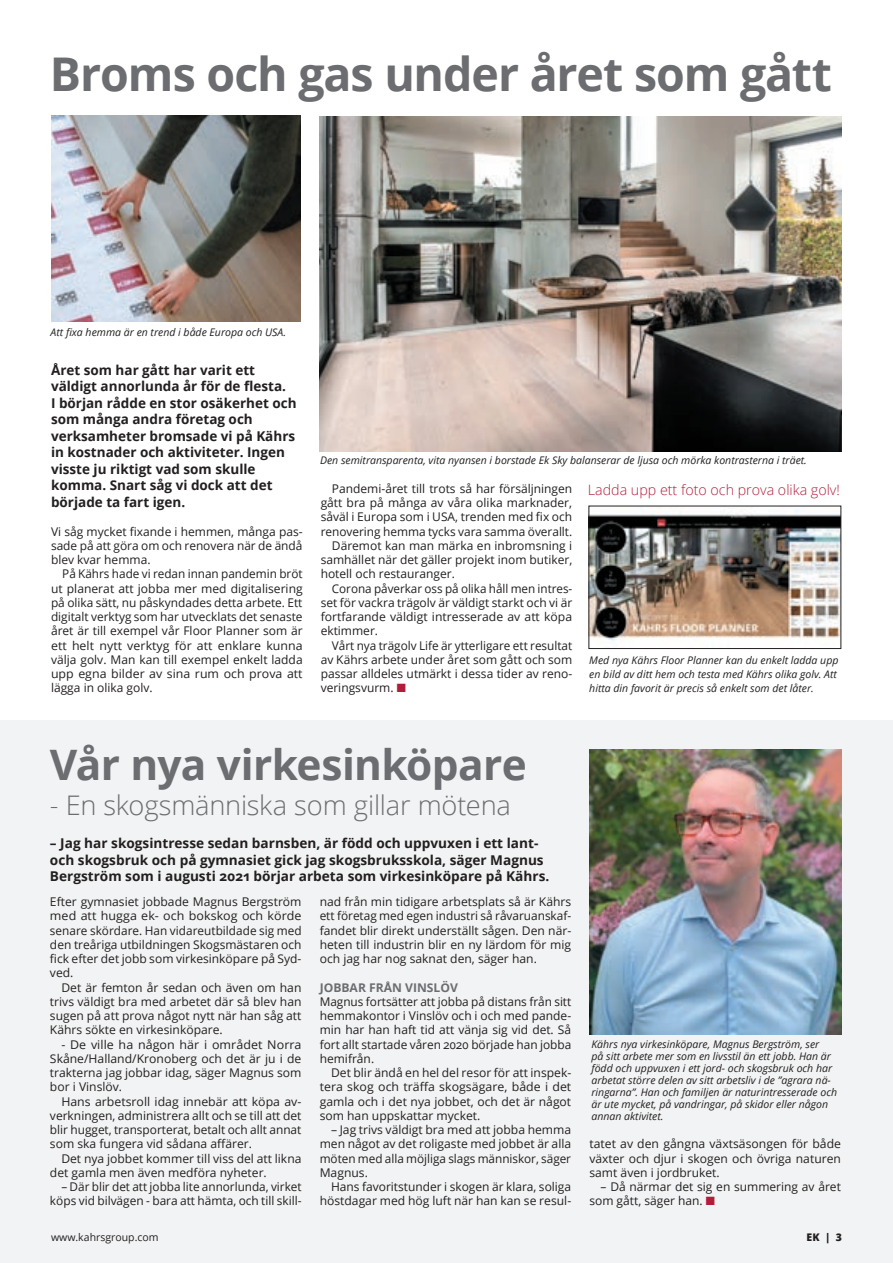
<style>
.page{position:relative;width:893px;height:1263px;background:#fff}
.page>*{position:absolute;margin:0;border:0;box-sizing:border-box;transform-origin:0 0}
.t1{font:700 46.5px "Open Sans";letter-spacing:-.025em;color:#6c6d70}
.t2{font:700 42px "Open Sans";letter-spacing:-.015em;color:#6c6d70}
.t3{font:300 27px "Open Sans";letter-spacing:-.01em;color:#6c6d70}
.t4{font:300 14.25px "Open Sans";color:#b21d3a}
.t5{font:700 13.5px/16.5px "Open Sans";color:#231f20}
.t6{font:12px/14.2px "Open Sans";color:#231f20;text-align:justify}
.t7{font:12px/14.2px "Open Sans";color:#231f20;text-align:justify;scale:1.04 1}
.t8{font:700 12px "Open Sans";color:#6c6d70}
.t9{font:italic 10.5px/12px "Open Sans";color:#231f20}
.t10{font:10.5px "Open Sans";color:#231f20}
.t11{font:800 10.5px "Open Sans";color:#231f20}
.s1{color:#b21d3a}
</style>
<div class="page">
<div style="left:0;top:721px;width:893px;height:542px;background:#f2f3f4"></div>
<img style="left:589px;top:749px;width:253px;height:285px">
<img style="left:319px;top:117px;width:523px;height:334px">
<img style="left:51px;top:116px;width:249px;height:206px">
<img style="left:591px;top:508px;width:248px;height:133px">
<div style="left:589px;top:506px;width:252px;height:143px;border:1px solid #231f20"></div>
<h1 class="t1" style="left:50px;top:41px;width:783px">Broms och gas under året som gått</h1>
<p class="t9" style="left:51px;top:326px;width:237px">Att fixa hemma är en trend i både Europa och USA.</p>
<p class="t5" style="left:51px;top:361px;width:247px">Året som har gått har varit ett väldigt annorlunda år för de flesta.<br>I början rådde en stor osäkerhet och som många andra företag och verksamheter bromsade vi på Kährs in kostnader och aktiviteter. Ingen visste ju riktigt vad som skulle komma. Snart såg vi dock att det började ta fart igen.</p>
<p class="t6" style="left:51px;top:524px;width:253px">Vi såg mycket fixande i hemmen, många pas&shy;sade på att göra om och renovera när de ändå blev kvar hemma.</p>
<p class="t6" style="left:51px;top:566px;width:253px;text-indent:11px">På Kährs hade vi redan innan pandemin bröt ut planerat att jobba mer med digitalisering på olika sätt, nu påskyndades detta arbete. Ett digitalt verktyg som har utvecklats det senaste året är till exempel vår Floor Planner som är ett helt nytt verktyg för att enklare kunna välja golv. Man kan till exempel enkelt ladda upp egna bilder av sina rum och prova att lägga in olika golv.</p>
<p class="t9" style="left:320px;top:454px;width:488px">Den semitransparenta, vita nyansen i borstade Ek Sky balanserar de ljusa och mörka kontrasterna i träet.</p>
<p class="t6" style="left:332px;top:481px;width:242px">Pandemi-året till trots så har försäljningen</p>
<p class="t6" style="left:321px;top:495px;width:253px">gått bra på många av våra olika marknader,</p>
<p class="t6" style="left:321px;top:509px;width:253px">såväl i Europa som i USA, trenden med fix och</p>
<p class="t6" style="left:321px;top:524px;width:253px">renovering hemma tycks vara samma överallt.</p>
<p class="t6" style="left:332px;top:538px;width:242px">Däremot kan man märka en inbromsning i</p>
<p class="t6" style="left:321px;top:552px;width:253px">samhället när det gäller projekt inom butiker,</p>
<p class="t6" style="left:321px;top:566px;width:136px">hotell och restauranger.</p>
<p class="t6" style="left:332px;top:581px;width:242px">Corona påverkar oss på olika håll men intres-</p>
<p class="t6" style="left:321px;top:595px;width:253px">set för vackra trägolv är väldigt starkt och vi är</p>
<p class="t6" style="left:321px;top:609px;width:253px">fortfarande väldigt intresserade av att köpa</p>
<p class="t6" style="left:321px;top:623px;width:59px">ektimmer.</p>
<p class="t6" style="left:332px;top:638px;width:242px">Vårt nya trägolv Life är ytterligare ett resultat</p>
<p class="t6" style="left:321px;top:652px;width:253px">av Kährs arbete under året som gått och som</p>
<p class="t6" style="left:321px;top:666px;width:253px">passar alldeles utmärkt i dessa tider av reno-</p>
<p class="t6" style="left:321px;top:680px;width:87px">veringsvurm. <span class="s1">■</span></p>
<p class="t4" style="left:588px;top:480px;width:254px">Ladda upp ett foto och prova olika golv!</p>
<p class="t9" style="left:589px;top:653px;width:251px;line-height:14.2px">Med nya Kährs Floor Planner kan du enkelt ladda upp en bild av ditt hem och testa med Kährs olika golv. Att hitta din favorit är precis så enkelt som det låter.</p>
<h2 class="t2" style="left:50px;top:735px;width:478px">Vår nya virkesinköpare</h2>
<h3 class="t3" style="left:50px;top:786px;width:462px">- En skogsmänniska som gillar mötena</h3>
<p class="t5" style="left:50px;top:835px;width:501px">– Jag har skogsintresse sedan barnsben, är född och uppvuxen i ett lant&shy;och skogsbruk och på gymnasiet gick jag skogsbruksskola, säger Magnus<br>Bergström som i augusti 2021 börjar arbeta som virkesinköpare på Kährs.</p>
<p class="t6" style="left:50px;top:894px;width:253px">Efter gymnasiet jobbade Magnus Bergström med att hugga ek- och bokskog och körde senare skördare. Han vidareutbildade sig med den treåriga utbildningen Skogsmästaren och fick efter det jobb som virkesinköpare på Syd&shy;ved.</p>
<p class="t6" style="left:50px;top:980px;width:253px;text-indent:11px">Det är femton år sedan och även om han trivs väldigt bra med arbetet där så blev han sugen på att prova något nytt när han såg att Kährs sökte en virkesinköpare.</p>
<p class="t7" style="left:50px;top:1037px;width:243px;text-indent:11px">- De ville ha någon här i området Norra Skåne/Halland/Kronoberg och det är ju i de trakterna jag jobbar idag, säger Magnus som bor i Vinslöv.</p>
<p class="t6" style="left:50px;top:1094px;width:253px;text-indent:11px">Hans arbetsroll idag innebär att köpa av&shy;verkningen, administrera allt och se till att det blir hugget, transporterat, betalt och allt annat som ska fungera vid sådana affärer.</p>
<p class="t6" style="left:50px;top:1151px;width:253px;text-indent:11px">Det nya jobbet kommer till viss del att likna det gamla men även medföra nyheter.</p>
<p class="t6" style="left:50px;top:1179px;width:253px;text-align:right">– Där blir det att jobba lite annorlunda, virket köps vid bilvägen - bara att hämta, och till skill-</p>
<p class="t6" style="left:320px;top:894px;width:253px">nad från min tidigare arbetsplats så är Kährs ett företag med egen industri så råvaruanskaf&shy;fandet blir direkt underställt sågen. Den när&shy;heten till industrin blir en ny lärdom för mig och jag har nog saknat den, säger han.</p>
<p class="t8" style="left:320px;top:979px;width:140px">JOBBAR FRÅN VINSLÖV</p>
<p class="t6" style="left:320px;top:994px;width:253px">Magnus fortsätter att jobba på distans från sitt hemmakontor i Vinslöv och i och med pande&shy;min har han haft tid att vänja sig vid det. Så fort allt startade våren 2020 började han jobba hemifrån.</p>
<p class="t6" style="left:320px;top:1065px;width:253px;text-indent:11px">Det blir ändå en hel del resor för att inspek&shy;tera skog och träffa skogsägare, både i det gamla och i det nya jobbet, och det är något som han uppskattar mycket.</p>
<p class="t6" style="left:320px;top:1122px;width:253px;text-indent:11px">– Jag trivs väldigt bra med att jobba hemma men något av det roligaste med jobbet är alla möten med alla möjliga slags människor, säger Magnus.</p>
<p class="t6" style="left:320px;top:1179px;width:253px;text-align:right">Hans favoritstunder i skogen är klara, soliga höstdagar med hög luft när han kan se resul-</p>
<p class="t9" style="left:591px;top:1038px;width:247px">Kährs nya virkesinköpare, Magnus Bergström, ser<br>på sitt arbete mer som en livsstil än ett jobb. Han är född och uppvuxen i ett jord- och skogsbruk och har arbetat större delen av sitt arbetsliv i de ”agrara nä&shy;ringarna”. Han och familjen är naturintresserade och är ute mycket, på vandringar, på skidor eller någon annan aktivitet.</p>
<p class="t6" style="left:589px;top:1136px;width:253px">tatet av den gångna växtsäsongen för både växter och djur i skogen och övriga naturen samt även i jordbruket.</p>
<p class="t6" style="left:589px;top:1179px;width:253px;text-indent:11px">– Då närmar det sig en summering av året som gått, säger han. <span class="s1">■</span></p>
<p class="t10" style="left:51px;top:1230px;width:109px">www.kahrsgroup.com</p>
<p class="t11" style="left:807px;top:1229px;width:37px">EK | 3</p>
</div>
